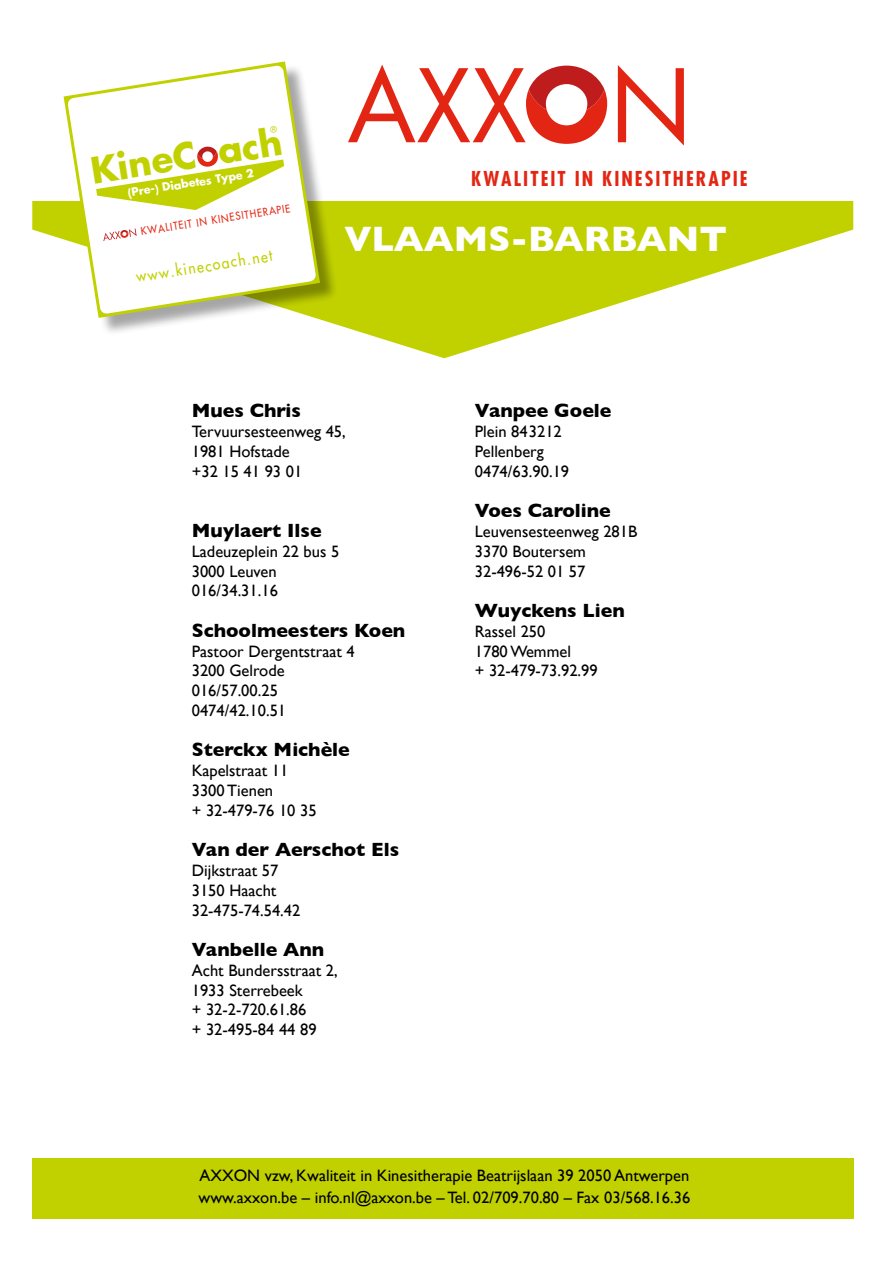
<style>
.page{position:relative;width:893px;height:1263px;background:#fff}
.page>*{position:absolute;margin:0;border:0;box-sizing:border-box;transform-origin:0 0}
.t1{font:700 36px "Gill Sans";color:#fff}
.t2{font:700 35.4px "Futura";color:#c1d100}
.t3{font:700 condensed 19.95px "Futura";letter-spacing:.1em;color:#e32613}
.t4{font:700 19.5px "Gill Sans";color:#000}
.t5{font:16.5px/19.8px "Gill Sans";color:#000}
.t6{font:15.6px "Futura";color:#c1d100;scale:.9 1}
.t7{font:700 11.1px "Futura";color:#fff}
.t8{font:10.65px "Futura";color:#e32713;scale:.9 1}
</style>
<div class="page">
<svg style="left:32px;top:201px;width:821px;height:157px;fill:#c1d100"></svg>
<div style="left:66px;top:64px;width:272px;height:271px;background:#000;opacity:.35"></div>
<svg style="left:64px;top:61px;width:256px;height:257px"></svg>
<svg style="left:67px;top:65px;width:249px;height:249px"></svg>
<svg style="left:103px;top:228px;width:34px;height:13px"></svg>
<svg style="left:96px;top:146px;width:188px;height:64px"></svg>
<div style="left:32px;top:1158px;width:821px;height:60px;background:#c1d100"></div>
<svg style="left:348px;top:65px;width:259px;height:79px"></svg>
<svg style="left:618px;top:65px;width:66px;height:81px"></svg>
<svg style="left:270px;top:126px;width:7px;height:7px"></svg>
<h2 class="t2" style="left:87px;top:146px;width:195px;rotate:-9deg">KineC ach</h2>
<p class="t8" style="left:140px;top:225px;width:169px;rotate:-9deg">KWALITEIT IN KINESITHERAPIE</p>
<p class="t7" style="left:126px;top:185px;width:129px;rotate:-9deg">(Pre-) Diabetes Type 2</p>
<p class="t6" style="left:135px;top:267px;width:155px;rotate:-9deg">www.kinecoach.net</p>
<p class="t3" style="left:471px;top:165px;width:278px">KWALITEIT IN KINESITHERAPIE</p>
<h1 class="t1" style="left:344px;top:211px;width:384px">VLAAMS-BARBANT</h1>
<p class="t4" style="left:192px;top:395px;width:111px">Mues Chris</p>
<p class="t5" style="left:192px;top:421px;width:156px">Tervuursesteenweg 45,<br>1981 Hofstade<br>+32 15 41 93 01</p>
<p class="t4" style="left:192px;top:515px;width:131px">Muylaert Ilse</p>
<p class="t5" style="left:192px;top:541px;width:149px">Ladeuzeplein 22 bus 5<br>3000 Leuven<br>016/34.31.16</p>
<p class="t4" style="left:192px;top:615px;width:215px">Schoolmeesters Koen</p>
<p class="t5" style="left:192px;top:641px;width:164px">Pastoor Dergentstraat 4<br>3200 Gelrode<br>016/57.00.25<br>0474/42.10.51</p>
<p class="t4" style="left:192px;top:734px;width:160px">Sterckx Michèle</p>
<p class="t5" style="left:192px;top:761px;width:126px">Kapelstraat 11<br>3300 Tienen<br>+ 32-479-76 10 35</p>
<p class="t4" style="left:192px;top:834px;width:209px">Van der Aerschot Els</p>
<p class="t5" style="left:192px;top:860px;width:110px">Dijkstraat 57<br>3150 Haacht<br>32-475-74.54.42</p>
<p class="t4" style="left:192px;top:934px;width:134px">Vanbelle Ann</p>
<p class="t5" style="left:192px;top:960px;width:147px">Acht Bundersstraat 2,<br>1933 Sterrebeek<br>+ 32-2-720.61.86<br>+ 32-495-84 44 89</p>
<p class="t4" style="left:475px;top:395px;width:138px">Vanpee Goele</p>
<p class="t5" style="left:475px;top:421px;width:96px">Plein 843212<br>Pellenberg<br>0474/63.90.19</p>
<p class="t4" style="left:475px;top:495px;width:138px">Voes Caroline</p>
<p class="t5" style="left:475px;top:521px;width:164px">Leuvensesteenweg 281B<br>3370 Boutersem<br>32-496-52 01 57</p>
<p class="t4" style="left:475px;top:595px;width:152px">Wuyckens Lien</p>
<p class="t5" style="left:475px;top:621px;width:124px">Rassel 250<br>1780 Wemmel<br>+ 32-479-73.92.99</p>
<p class="t5" style="left:198px;top:1164px;width:493px;line-height:22.5px">AXXON vzw, Kwaliteit in Kinesitherapie Beatrijslaan 39 2050 Antwerpen www.axxon.be – info.nl@axxon.be – Tel. 02/709.70.80 – Fax 03/568.16.36</p>
</div>
